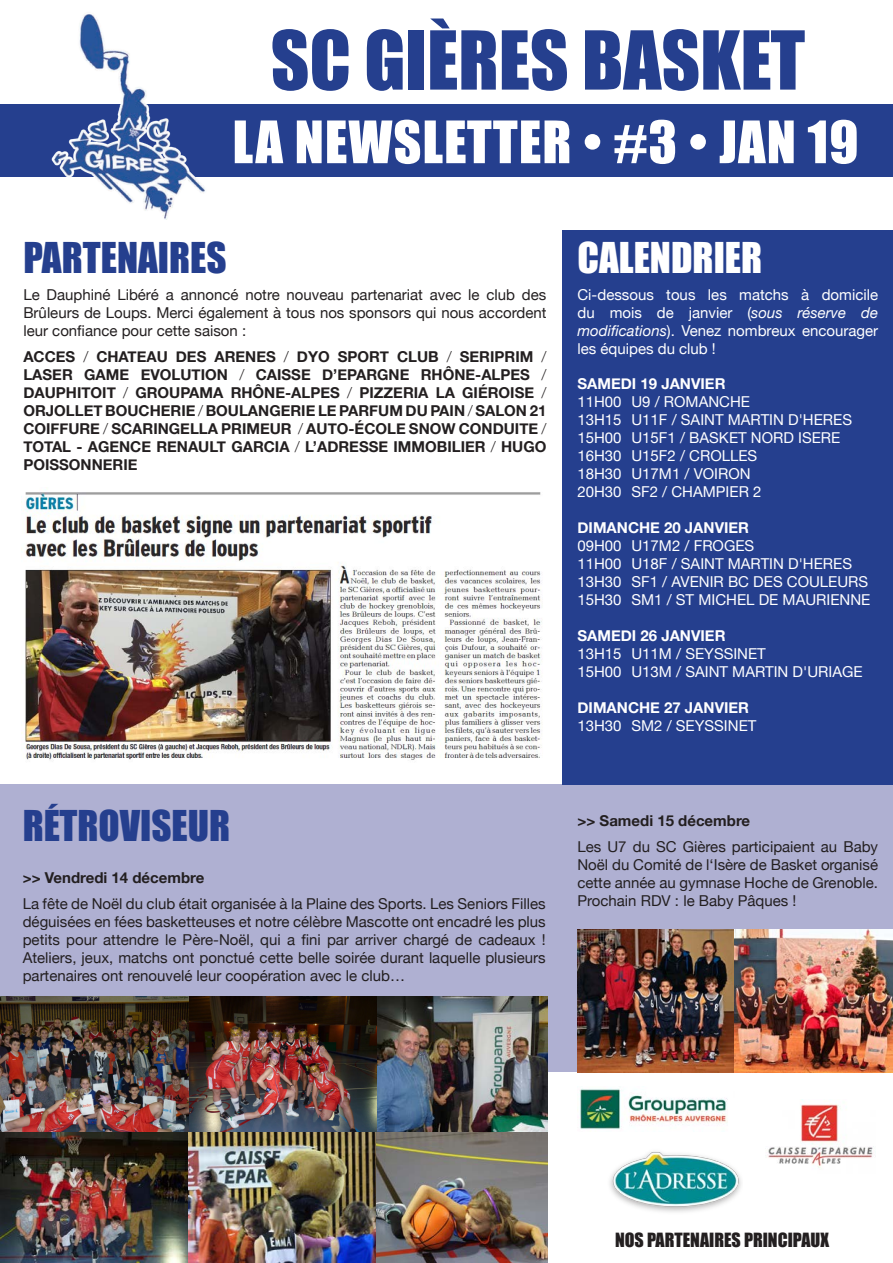
<style>
.page{position:relative;width:893px;height:1263px;background:#fff}
.page>*{position:absolute;margin:0;border:0;box-sizing:border-box;transform-origin:0 0}
.t1{font:75px "Impact";color:#253f8e}
.t2{font:54px "Impact";letter-spacing:.02em;color:#fff}
.t3{font:39px "Impact";color:#253f8e}
.t4{font:39px "Impact";color:#fff}
.t5{font:18px "Impact";color:#231f20}
.t6{font:15px/18px "Helvetica Neue";color:#231f20;text-align:justify}
.t7{font:15px/18px "Helvetica Neue";color:#fff;text-align:justify}
.t8{font:700 15px/18px "Helvetica Neue";color:#231f20;text-align:justify}
.t9{font:700 15px "Helvetica Neue";color:#fff}
.s1{font-weight:300}
.s2{font-style:italic}
</style>
<div class="page">
<div style="left:0;top:784px;width:893px;height:479px;background:#afb0d2"></div>
<div style="left:547px;top:1073px;width:346px;height:190px;background:#fff"></div>
<div style="left:563px;top:230px;width:330px;height:554px;background:#253f8e"></div>
<img style="left:21px;top:492px;width:521px;height:268px">
<div style="left:0;top:104px;width:893px;height:72px;background:#253f8e"></div>
<img style="left:38px;top:13px;width:181px;height:206px">
<img style="left:734px;top:929px;width:159px;height:144px">
<img style="left:577px;top:929px;width:157px;height:144px">
<img style="left:0;top:996px;width:547px;height:136px">
<img style="left:0;top:1132px;width:376px;height:130px">
<img style="left:376px;top:1132px;width:171px;height:131px">
<img style="left:580px;top:1088px;width:148px;height:41px">
<img style="left:768px;top:1104px;width:106px;height:64px">
<img style="left:610px;top:1151px;width:131px;height:61px">
<p class="t1" style="left:271px;top:2px;width:536px">SC GIÈRES BASKET</p>
<p class="t2" style="left:233px;top:100px;width:627px">LA NEWSLETTER • #3 • JAN 19</p>
<p class="t3" style="left:23px;top:228px;width:205px">PARTENAIRES</p>
<p class="t6" style="left:23px;top:286px;width:525px">Le Dauphiné Libéré a annoncé notre nouveau partenariat avec le club des Brûleurs de Loups. Merci également à tous nos sponsors qui nous accordent leur confiance pour cette saison :</p>
<p class="t8" style="left:23px;top:348px;width:525px">ACCES <span class="s1">/</span> CHATEAU DES ARENES <span class="s1">/</span> DYO SPORT CLUB <span class="s1">/</span> SERIPRIM <span class="s1">/ </span>LASER GAME EVOLUTION <span class="s1">/</span> CAISSE D’EPARGNE RHÔNE-ALPES <span class="s1">/ </span>DAUPHITOIT <span class="s1">/</span> GROUPAMA RHÔNE-ALPES <span class="s1">/</span> PIZZERIA LA GIÉROISE <span class="s1">/ </span>ORJOLLET BOUCHERIE <span class="s1">/</span> BOULANGERIE LE PARFUM DU PAIN <span class="s1">/</span> SALON 21<br>COIFFURE <span class="s1">/</span> SCARINGELLA PRIMEUR <span class="s1">/</span> AUTO-ÉCOLE SNOW CONDUITE <span class="s1">/ </span>TOTAL - AGENCE RENAULT GARCIA <span class="s1">/</span> L’ADRESSE IMMOBILIER <span class="s1">/</span> HUGO POISSONNERIE</p>
<p class="t3" style="left:23px;top:795px;width:209px">RÉTROVISEUR</p>
<p class="t8" style="left:23px;top:869px;width:183px">&gt;&gt; Vendredi 14 décembre</p>
<p class="t6" style="left:23px;top:896px;width:525px">La fête de Noël du club était organisée à la Plaine des Sports. Les Seniors Filles déguisées en fées basketteuses et notre célèbre Mascotte ont encadré les plus petits pour attendre le Père-Noël, qui a fini par arriver chargé de cadeaux !<br>Ateliers, jeux, matchs ont ponctué cette belle soirée durant laquelle plusieurs partenaires ont renouvelé leur coopération avec le club…</p>
<p class="t4" style="left:577px;top:228px;width:186px">CALENDRIER</p>
<p class="t7" style="left:577px;top:286px;width:302px">Ci-dessous tous les matchs à domicile du mois de janvier (<span class="s2">sous réserve de modifications</span>). Venez nombreux encourager les équipes du club !</p>
<p class="t9" style="left:577px;top:372px;width:150px">SAMEDI 19 JANVIER</p>
<p class="t7" style="left:577px;top:393px;width:174px">11H00 U9 / ROMANCHE</p>
<p class="t7" style="left:577px;top:411px;width:276px">13H15 U11F / SAINT MARTIN D'HERES</p>
<p class="t7" style="left:577px;top:429px;width:264px">15H00 U15F1 / BASKET NORD ISERE</p>
<p class="t7" style="left:577px;top:447px;width:181px">16H30 U15F2 / CROLLES</p>
<p class="t7" style="left:577px;top:465px;width:175px">18H30 U17M1 / VOIRON</p>
<p class="t7" style="left:577px;top:483px;width:186px">20H30 SF2 / CHAMPIER 2</p>
<p class="t9" style="left:577px;top:516px;width:173px">DIMANCHE 20 JANVIER</p>
<p class="t7" style="left:577px;top:537px;width:178px">09H00 U17M2 / FROGES</p>
<p class="t7" style="left:577px;top:555px;width:276px">11H00 U18F / SAINT MARTIN D'HERES</p>
<p class="t7" style="left:577px;top:573px;width:292px">13H30 SF1 / AVENIR BC DES COULEURS</p>
<p class="t7" style="left:577px;top:591px;width:294px">15H30 SM1 / ST MICHEL DE MAURIENNE</p>
<p class="t9" style="left:577px;top:624px;width:150px">SAMEDI 26 JANVIER</p>
<p class="t7" style="left:577px;top:645px;width:190px">13H15 U11M / SEYSSINET</p>
<p class="t7" style="left:577px;top:663px;width:287px">15H00 U13M / SAINT MARTIN D'URIAGE</p>
<p class="t9" style="left:577px;top:696px;width:173px">DIMANCHE 27 JANVIER</p>
<p class="t7" style="left:577px;top:717px;width:180px">13H30 SM2 / SEYSSINET</p>
<p class="t8" style="left:577px;top:812px;width:174px">&gt;&gt; Samedi 15 décembre</p>
<p class="t6" style="left:577px;top:839px;width:302px">Les U7 du SC Gières participaient au Baby Noël du Comité de l‘Isère de Basket organisé cette année au gymnase Hoche de Grenoble.<br>Prochain RDV : le Baby Pâques !</p>
<p class="t5" style="left:615px;top:1226px;width:216px">NOS PARTENAIRES PRINCIPAUX</p>
</div>
